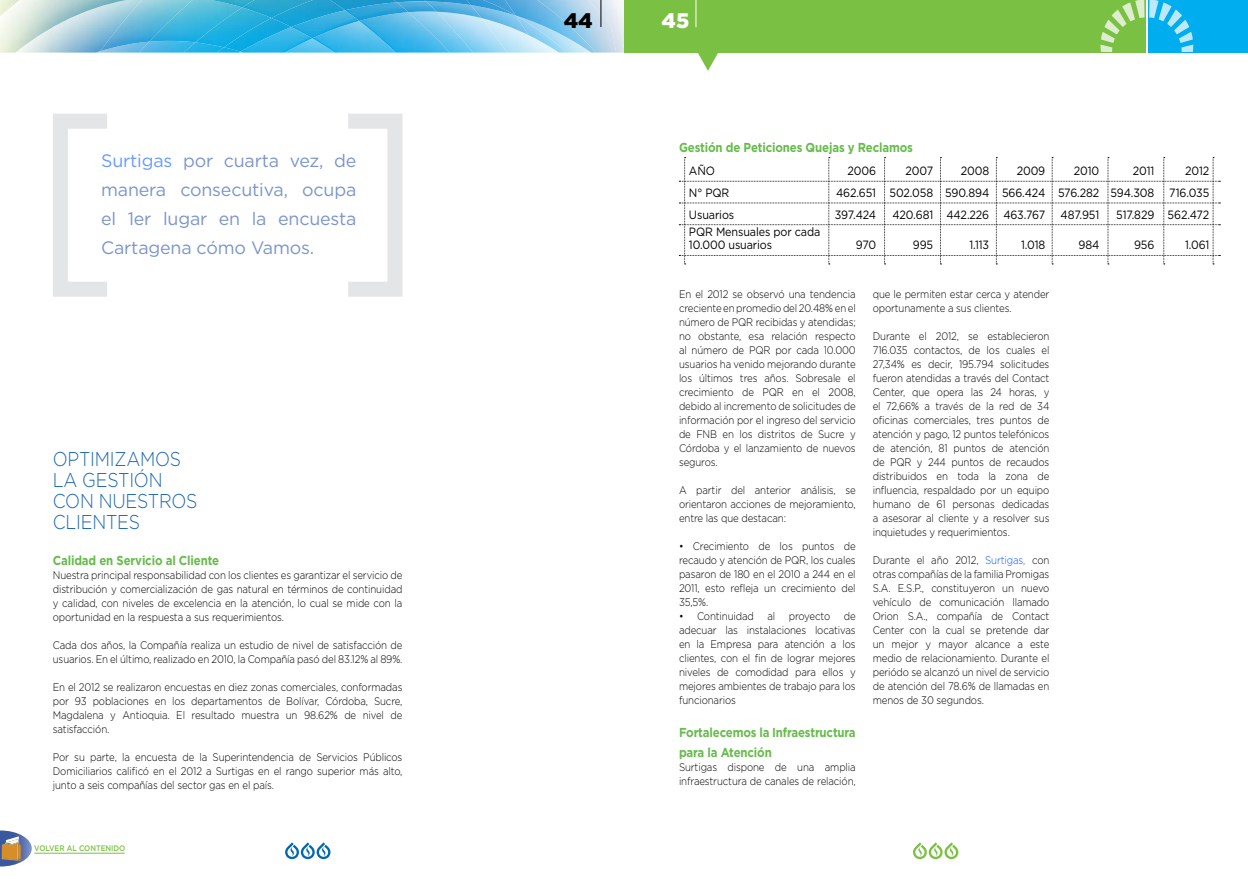
<style>
.page{position:relative;width:1248px;height:879px;background:#fff}
.page>*{position:absolute;margin:0;border:0;box-sizing:border-box;transform-origin:0 0}
.t1{font:900 21px "Gotham";color:#000}
.t2{font:900 21px "Gotham";color:#fff}
.t3{font:300 20px/21px "Gotham";letter-spacing:-.015em;color:#1c68b1;scale:.88 1}
.t4{font:18px/29px "Gotham";letter-spacing:-.01em;color:#7b95ca;text-align:justify}
.t5{font:700 13px/19.3px "Gotham";letter-spacing:-.015em;color:#65bc4b;scale:.88 1}
.t6{font:12px/13px "Gotham";letter-spacing:-.01em;color:#000;scale:.9 1}
.t7{font:300 11px/14px "Gotham";letter-spacing:-.015em;color:#000;text-align:justify;scale:.88 1}
.t8{font:500 8px "Gotham";color:#7ac143;scale:.9 1}
.s1{color:#669aff}
.s2{color:#0056ff}
</style>
<div class="page">
<div style="left:1148px;top:0;width:99px;height:53px;background:#00aeef"></div>
<div style="left:624px;top:0;width:521px;height:53px;background:#7ac143"></div>
<svg style="left:1100px;top:0;width:93px;height:52px"></svg>
<svg style="left:695px;top:0;width:1px;height:27px"></svg>
<img style="left:0;top:0;width:100px;height:53px">
<img style="left:0;top:0;width:25px;height:16px">
<img style="left:2px;top:0;width:29px;height:14px">
<img style="left:312px;top:38px;width:47px;height:15px">
<img style="left:473px;top:35px;width:25px;height:18px">
<img style="left:450px;top:18px;width:23px;height:35px">
<img style="left:359px;top:12px;width:91px;height:41px">
<img style="left:616px;top:0;width:8px;height:53px">
<img style="left:99px;top:42px;width:40px;height:11px">
<img style="left:100px;top:0;width:49px;height:51px">
<img style="left:595px;top:0;width:21px;height:53px">
<img style="left:139px;top:41px;width:45px;height:12px">
<img style="left:149px;top:0;width:46px;height:42px">
<img style="left:195px;top:0;width:47px;height:7px">
<img style="left:498px;top:0;width:97px;height:53px">
<img style="left:184px;top:42px;width:33px;height:11px">
<img style="left:195px;top:7px;width:47px;height:40px">
<img style="left:242px;top:0;width:29px;height:18px">
<img style="left:515px;top:16px;width:51px;height:37px">
<img style="left:217px;top:47px;width:23px;height:6px">
<img style="left:240px;top:38px;width:72px;height:15px">
<img style="left:224px;top:18px;width:67px;height:34px">
<img style="left:291px;top:21px;width:68px;height:17px">
<img style="left:271px;top:0;width:74px;height:27px">
<img style="left:471px;top:5px;width:57px;height:30px">
<img style="left:471px;top:0;width:44px;height:16px">
<img style="left:426px;top:1px;width:55px;height:17px">
<img style="left:426px;top:0;width:45px;height:5px">
<img style="left:397px;top:0;width:29px;height:1px">
<img style="left:397px;top:1px;width:39px;height:11px">
<img style="left:345px;top:2px;width:63px;height:19px">
<img style="left:324px;top:0;width:73px;height:10px">
<svg style="left:600px;top:0;width:1px;height:27px"></svg>
<div style="left:53px;top:114px;width:62px;height:183px;border:15px solid #e4e5e6"></div>
<div style="left:340px;top:114px;width:62px;height:183px;border:15px solid #e4e5e6"></div>
<svg style="left:285px;top:842px;width:46px;height:18px"></svg>
<svg style="left:679px;top:157px;width:541px;height:108px"></svg>
<svg style="left:698px;top:53px;width:20px;height:18px"></svg>
<svg style="left:913px;top:842px;width:45px;height:18px"></svg>
<svg style="left:0;top:830px;width:32px;height:36px"></svg>
<hr style="left:34px;top:853px;width:91px;height:1px;background:#7ac143">
<h3 class="t4" style="left:101px;top:145px;width:257px"><span class="s1">Surtigas</span> por cuarta vez, de manera consecutiva, ocupa el 1er lugar en la encuesta Cartagena cómo Vamos.</h3>
<h2 class="t3" style="left:53px;top:448px;width:166px">OPTIMIZAMOS<br>LA GESTIÓN<br>CON NUESTROS<br>CLIENTES</h2>
<p class="t5" style="left:53px;top:550px;width:190px">Calidad en Servicio al Cliente</p>
<p class="t7" style="left:53px;top:567px;width:399px">Nuestra principal responsabilidad con los clientes es garantizar el servicio de distribución y comercialización de gas natural en términos de continuidad y calidad, con niveles de excelencia en la atención, lo cual se mide con la oportunidad en la respuesta a sus requerimientos.</p>
<p class="t7" style="left:53px;top:637px;width:399px">Cada dos años, la Compañía realiza un estudio de nivel de satisfacción de usuarios. En el último, realizado en 2010, la Compañía pasó del 83.12% al 89%.</p>
<p class="t7" style="left:53px;top:679px;width:399px">En el 2012 se realizaron encuestas en diez zonas comerciales, conformadas por 93 poblaciones en los departamentos de Bolívar, Córdoba, Sucre, Magdalena y Antioquia. El resultado muestra un 98.62% de nivel de satisfacción.</p>
<p class="t7" style="left:53px;top:749px;width:399px">Por su parte, la encuesta de la Superintendencia de Servicios Públicos Domiciliarios calificó en el 2012 a Surtigas en el rango superior más alto, junto a seis compañías del sector gas en el país.</p>
<p class="t8" style="left:34px;top:843px;width:103px">VOLVER AL CONTENIDO</p>
<h1 class="t1" style="left:563px;top:6px;width:30px">44</h1>
<h1 class="t2" style="left:661px;top:6px;width:29px">45</h1>
<p class="t5" style="left:679px;top:138px;width:267px">Gestión de Peticiones Quejas y Reclamos</p>
<p class="t6" style="left:689px;top:164px;width:30px">AÑO</p>
<p class="t6" style="left:847px;top:164px;width:33px">2006</p>
<p class="t6" style="left:905px;top:164px;width:32px">2007</p>
<p class="t6" style="left:960px;top:164px;width:33px">2008</p>
<p class="t6" style="left:1016px;top:164px;width:33px">2009</p>
<p class="t6" style="left:1073px;top:164px;width:30px">2010</p>
<p class="t6" style="left:1132px;top:164px;width:25px">2011</p>
<p class="t6" style="left:1184px;top:164px;width:28px">2012</p>
<p class="t6" style="left:689px;top:186px;width:46px">N° PQR</p>
<p class="t6" style="left:835px;top:186px;width:416px">462.651 502.058 590.894 566.424 576.282 594.308 716.035</p>
<p class="t6" style="left:689px;top:208px;width:52px">Usuarios</p>
<p class="t6" style="left:834px;top:208px;width:47px">397.424</p>
<p class="t6" style="left:892px;top:208px;width:171px">420.681 442.226 463.767</p>
<p class="t6" style="left:1060px;top:208px;width:45px">487.951</p>
<p class="t6" style="left:1116px;top:208px;width:105px">517.829 562.472</p>
<p class="t6" style="left:689px;top:225px;width:147px">PQR Mensuales por cada<br>10.000 usuarios</p>
<p class="t6" style="left:855px;top:238px;width:24px">970</p>
<p class="t6" style="left:912px;top:238px;width:24px">995</p>
<p class="t6" style="left:969px;top:238px;width:24px">1.113</p>
<p class="t6" style="left:1020px;top:238px;width:28px">1.018</p>
<p class="t6" style="left:1078px;top:238px;width:25px">984</p>
<p class="t6" style="left:1133px;top:238px;width:24px">956</p>
<p class="t6" style="left:1184px;top:238px;width:28px">1.061</p>
<p class="t7" style="left:679px;top:287px;width:202px">En el 2012 se observó una tendencia creciente en promedio del 20.48% en el número de PQR recibidas y atendidas; no obstante, esa relación respecto al número de PQR por cada 10.000 usuarios ha venido mejorando durante los últimos tres años. Sobresale el crecimiento de PQR en el 2008, debido al incremento de solicitudes de información por el ingreso del servicio de FNB en los distritos de Sucre y Córdoba y el lanzamiento de nuevos seguros.</p>
<p class="t7" style="left:679px;top:483px;width:202px">A partir del anterior análisis, se orientaron acciones de mejoramiento, entre las que destacan:</p>
<p class="t7" style="left:679px;top:539px;width:202px">• Crecimiento de los puntos de recaudo y atención de PQR, los cuales pasaron de 180 en el 2010 a 244 en el 2011, esto refleja un crecimiento del 35,5%.</p>
<p class="t7" style="left:679px;top:609px;width:202px">• Continuidad al proyecto de adecuar las instalaciones locativas en la Empresa para atención a los clientes, con el fin de lograr mejores niveles de comodidad para ellos y mejores ambientes de trabajo para los funcionarios</p>
<p class="t5" style="left:679px;top:723px;width:202px">Fortalecemos la Infraestructura para la Atención</p>
<p class="t7" style="left:679px;top:759px;width:202px">Surtigas dispone de una amplia infraestructura de canales de relación,</p>
<p class="t7" style="left:872px;top:287px;width:202px">que le permiten estar cerca y atender oportunamente a sus clientes.</p>
<p class="t7" style="left:872px;top:329px;width:202px">Durante el 2012, se establecieron 716.035 contactos, de los cuales el 27,34% es decir, 195.794 solicitudes fueron atendidas a través del Contact Center, que opera las 24 horas, y el 72,66% a través de la red de 34 oficinas comerciales, tres puntos de atención y pago, 12 puntos telefónicos de atención, 81 puntos de atención de PQR y 244 puntos de recaudos distribuidos en toda la zona de influencia, respaldado por un equipo humano de 61 personas dedicadas a asesorar al cliente y a resolver sus inquietudes y requerimientos.</p>
<p class="t7" style="left:872px;top:553px;width:202px">Durante el año 2012, <span class="s2">Surtigas,</span> con otras compañías de la familia Promigas S.A. E.S.P., constituyeron un nuevo vehículo de comunicación llamado Orion S.A., compañía de Contact Center con la cual se pretende dar un mejor y mayor alcance a este medio de relacionamiento. Durante el periódo se alcanzó un nivel de servicio de atención del 78.6% de llamadas en menos de 30 segundos.</p>
</div>
